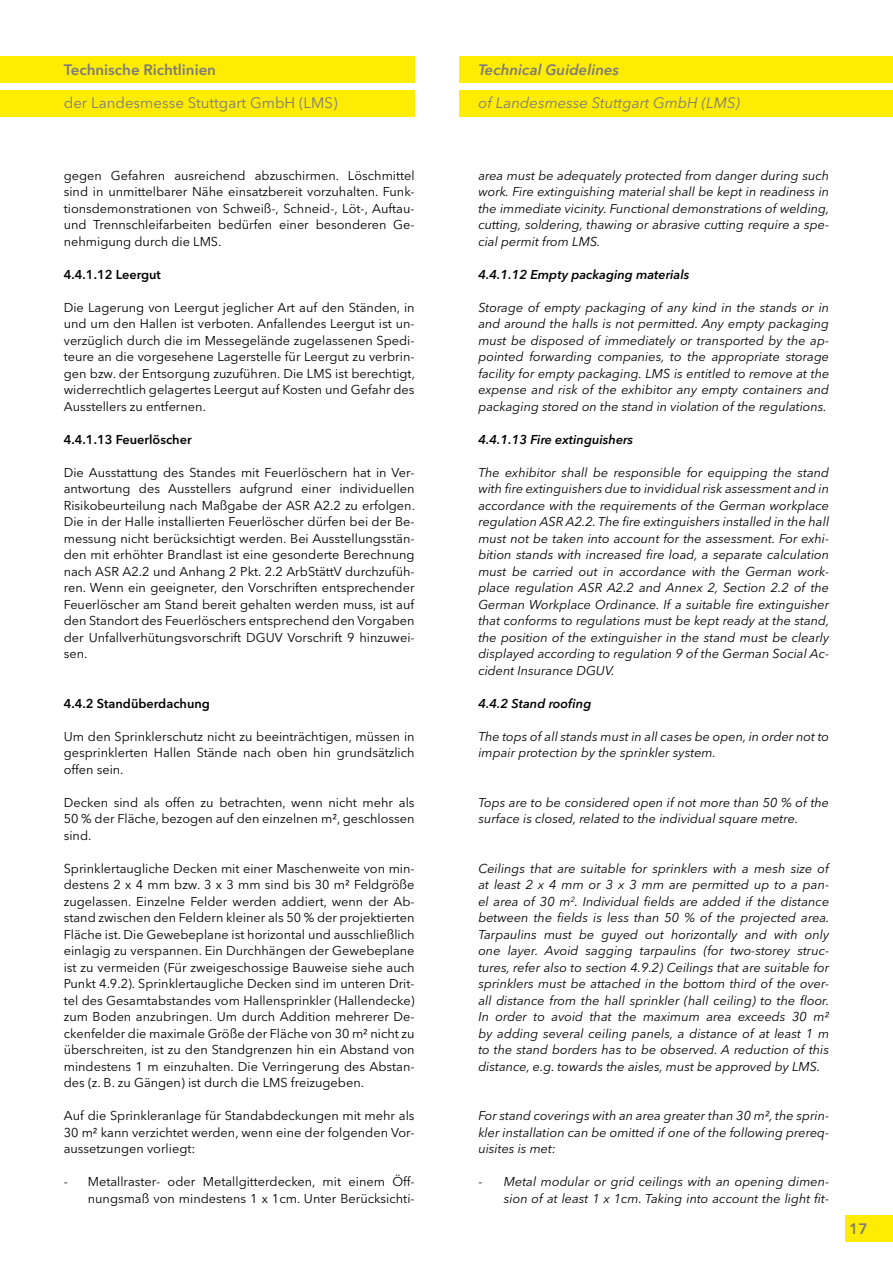
<style>
.page{position:relative;width:893px;height:1263px;background:#fff}
.page>*{position:absolute;margin:0;border:0;box-sizing:border-box;transform-origin:0 0}
.t1{font:15px "Avenir Next LT Pro";color:#7c7b7b}
.t2{font:italic 15px "Avenir Next LT Pro";color:#7c7b7b}
.t3{font:600 15px "Avenir Next LT Pro";color:#7c7b7b}
.t4{font:italic 600 15px "Avenir Next LT Pro";color:#7c7b7b}
.t5{font:italic 12.75px/16.5px "Avenir Next LT Pro";color:#000;text-align:justify}
.t6{font:12.75px/16.5px "Avenir Next LT Pro";color:#000;text-align:justify}
.t7{font:italic 600 12.75px "Avenir Next LT Pro";color:#000}
.t8{font:600 12.75px "Avenir Next LT Pro";color:#000}
</style>
<div class="page">
<div style="left:0;top:56px;width:415px;height:27px;background:#ffec03"></div>
<div style="left:459px;top:56px;width:434px;height:27px;background:#ffec03"></div>
<div style="left:0;top:90px;width:415px;height:27px;background:#ffec03"></div>
<div style="left:459px;top:90px;width:434px;height:27px;background:#ffec03"></div>
<div style="left:845px;top:1215px;width:48px;height:27px;background:#ffec03"></div>
<p class="t3" style="left:64px;top:61px;width:154px">Technische Richtlinien</p>
<p class="t1" style="left:64px;top:94px;width:275px">der Landesmesse Stuttgart GmbH (LMS)</p>
<p class="t6" style="left:64px;top:167px;width:352px">gegen Gefahren ausreichend abzuschirmen. Löschmittel sind in unmittelbarer Nähe einsatzbereit vorzuhalten. Funk&shy;tionsdemonstrationen von Schweiß-, Schneid-, Löt-, Auftau&shy;und Trennschleifarbeiten bedürfen einer besonderen Ge&shy;nehmigung durch die LMS.</p>
<p class="t8" style="left:64px;top:267px;width:99px">4.4.1.12 Leergut</p>
<p class="t6" style="left:64px;top:299px;width:353px">Die Lagerung von Leergut jeglicher Art auf den Ständen, in und um den Hallen ist verboten. Anfallendes Leergut ist un&shy;verzüglich durch die im Messegelände zugelassenen Spedi&shy;teure an die vorgesehene Lagerstelle für Leergut zu verbrin&shy;gen bzw. der Entsorgung zuzuführen. Die LMS ist berechtigt, widerrechtlich gelagertes Leergut auf Kosten und Gefahr des Ausstellers zu entfernen.</p>
<p class="t8" style="left:64px;top:431px;width:129px">4.4.1.13 Feuerlöscher</p>
<p class="t6" style="left:64px;top:464px;width:353px">Die Ausstattung des Standes mit Feuerlöschern hat in Ver&shy;antwortung des Ausstellers aufgrund einer individuellen Risikobeurteilung nach Maßgabe der ASR A2.2 zu erfolgen.<br>Die in der Halle installierten Feuerlöscher dürfen bei der Be&shy;messung nicht berücksichtigt werden. Bei Ausstellungsstän&shy;den mit erhöhter Brandlast ist eine gesonderte Berechnung nach ASR A2.2 und Anhang 2 Pkt. 2.2 ArbStättV durchzufüh&shy;ren. Wenn ein geeigneter, den Vorschriften entsprechender Feuerlöscher am Stand bereit gehalten werden muss, ist auf den Standort des Feuerlöschers entsprechend den Vorgaben der Unfallverhütungsvorschrift DGUV Vorschrift 9 hinzuwei&shy;sen.</p>
<p class="t8" style="left:64px;top:695px;width:148px">4.4.2 Standüberdachung</p>
<p class="t6" style="left:64px;top:728px;width:352px">Um den Sprinklerschutz nicht zu beeinträchtigen, müssen in gesprinklerten Hallen Stände nach oben hin grundsätzlich offen sein.</p>
<p class="t6" style="left:64px;top:794px;width:352px">Decken sind als offen zu betrachten, wenn nicht mehr als 50 % der Fläche, bezogen auf den einzelnen m², geschlossen sind.</p>
<p class="t6" style="left:64px;top:860px;width:352px">Sprinklertaugliche Decken mit einer Maschenweite von min&shy;destens 2 x 4 mm bzw. 3 x 3 mm sind bis 30 m² Feldgröße zugelassen. Einzelne Felder werden addiert, wenn der Ab&shy;stand zwischen den Feldern kleiner als 50 % der projektierten Fläche ist. Die Gewebeplane ist horizontal und ausschließlich einlagig zu verspannen. Ein Durchhängen der Gewebeplane ist zu vermeiden (Für zweigeschossige Bauweise siehe auch Punkt 4.9.2). Sprinklertaugliche Decken sind im unteren Drit&shy;tel des Gesamtabstandes vom Hallensprinkler (Hallendecke) zum Boden anzubringen. Um durch Addition mehrerer De&shy;ckenfelder die maximale Größe der Fläche von 30 m² nicht zu überschreiten, ist zu den Standgrenzen hin ein Abstand von mindestens 1 m einzuhalten. Die Verringerung des Abstan&shy;des (z. B. zu Gängen) ist durch die LMS freizugeben.</p>
<p class="t6" style="left:64px;top:1107px;width:352px">Auf die Sprinkleranlage für Standabdeckungen mit mehr als 30 m² kann verzichtet werden, wenn eine der folgenden Vor&shy;aussetzungen vorliegt:</p>
<p class="t6" style="left:64px;top:1173px;width:352px;text-align:right">- Metallraster- oder Metallgitterdecken, mit einem Öff&shy;nungsmaß von mindestens 1 x 1cm. Unter Berücksichti-</p>
<p class="t4" style="left:478px;top:61px;width:142px">Technical Guidelines</p>
<p class="t2" style="left:478px;top:94px;width:263px">of Landesmesse Stuttgart GmbH (LMS)</p>
<p class="t5" style="left:478px;top:167px;width:353px">area must be adequately protected from danger during such work. Fire extinguishing material shall be kept in readiness in the immediate vicinity. Functional demonstrations of welding, cutting, soldering, thawing or abrasive cutting require a spe&shy;cial permit from LMS.</p>
<p class="t7" style="left:478px;top:267px;width:213px">4.4.1.12 Empty packaging materials</p>
<p class="t5" style="left:478px;top:299px;width:352px">Storage of empty packaging of any kind in the stands or in and around the halls is not permitted. Any empty packaging must be disposed of immediately or transported by the ap&shy;pointed forwarding companies, to the appropriate storage facility for empty packaging. LMS is entitled to remove at the expense and risk of the exhibitor any empty containers and packaging stored on the stand in violation of the regulations.</p>
<p class="t7" style="left:478px;top:432px;width:156px">4.4.1.13 Fire extinguishers</p>
<p class="t5" style="left:478px;top:464px;width:353px">The exhibitor shall be responsible for equipping the stand with fire extinguishers due to invididual risk assessment and in accordance with the requirements of the German workplace regulation ASR A2.2. The fire extinguishers installed in the hall must not be taken into account for the assessment. For exhi&shy;bition stands with increased fire load, a separate calculation must be carried out in accordance with the German work&shy;place regulation ASR A2.2 and Annex 2, Section 2.2 of the German Workplace Ordinance. If a suitable fire extinguisher that conforms to regulations must be kept ready at the stand, the position of the extinguisher in the stand must be clearly displayed according to regulation 9 of the German Social Ac&shy;cident Insurance DGUV.</p>
<p class="t7" style="left:478px;top:696px;width:115px">4.4.2 Stand roofing</p>
<p class="t5" style="left:478px;top:728px;width:352px">The tops of all stands must in all cases be open, in order not to impair protection by the sprinkler system.</p>
<p class="t5" style="left:478px;top:794px;width:352px">Tops are to be considered open if not more than 50 % of the surface is closed, related to the individual square metre.</p>
<p class="t5" style="left:478px;top:860px;width:353px">Ceilings that are suitable for sprinklers with a mesh size of at least 2 x 4 mm or 3 x 3 mm are permitted up to a pan&shy;el area of 30 m<sup>2</sup>. Individual fields are added if the distance between the fields is less than 50 % of the projected area.<br>Tarpaulins must be guyed out horizontally and with only one layer. Avoid sagging tarpaulins (for two-storey struc&shy;tures, refer also to section 4.9.2) Ceilings that are suitable for sprinklers must be attached in the bottom third of the over&shy;all distance from the hall sprinkler (hall ceiling) to the floor.<br>In order to avoid that the maximum area exceeds 30 m² by adding several ceiling panels, a distance of at least 1 m to the stand borders has to be observed. A reduction of this distance, e.g. towards the aisles, must be approved by LMS.</p>
<p class="t5" style="left:478px;top:1108px;width:352px">For stand coverings with an area greater than 30 m², the sprin&shy;kler installation can be omitted if one of the following prereq&shy;uisites is met:</p>
<p class="t5" style="left:478px;top:1174px;width:352px;text-align:right">- Metal modular or grid ceilings with an opening dimen&shy;sion of at least 1 x 1cm. Taking into account the light fit-</p>
<p class="t3" style="left:849px;top:1219px;width:20px">17</p>
</div>
